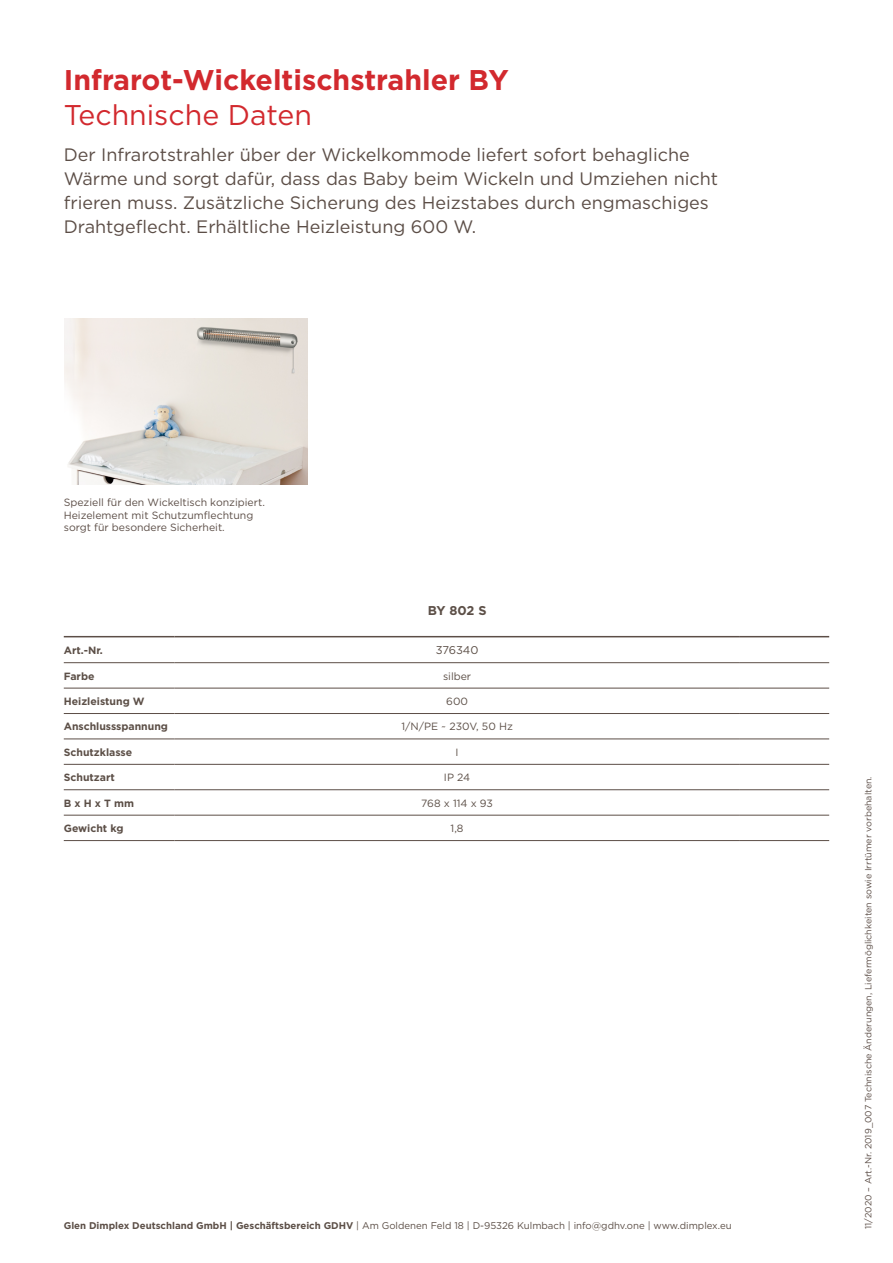
<style>
.page{position:relative;width:893px;height:1263px;background:#fff}
.page>*{position:absolute;margin:0;border:0;box-sizing:border-box;transform-origin:0 0}
.t1{font:700 28.5px "Gotham";color:#d2292e}
.t2{font:28.5px "Gotham";color:#d2292e}
.t3{font:18px/24px "Gotham";color:#5c4e47}
.t4{font:700 12.75px "Gotham";color:#5c4f47}
.t5{font:11.25px "Gotham";letter-spacing:-.01em;color:#5c4f47}
.t6{font:10.5px/12.6px "Gotham";color:#5c4e47}
.t7{font:700 10.5px "Gotham";color:#5c4f47}
.t8{font:10.5px "Gotham";color:#5c4f47}
.t9{font:9.75px "Gotham";color:#5c4f47}
.t10{font:9px "Gotham";color:#5c4e47}
.s1{font-weight:700}
</style>
<div class="page">
<img style="left:65px;top:319px;width:243px;height:166px">
<hr style="left:64px;top:662px;width:110px;height:1px;background:#5c4e47">
<hr style="left:174px;top:662px;width:566px;height:1px;background:#5c4e47">
<hr style="left:740px;top:662px;width:89px;height:1px;background:#5c4e47">
<hr style="left:64px;top:688px;width:110px;height:1px;background:#5c4e47">
<hr style="left:174px;top:688px;width:566px;height:1px;background:#5c4e47">
<hr style="left:740px;top:688px;width:89px;height:1px;background:#5c4e47">
<hr style="left:64px;top:713px;width:110px;height:1px;background:#5c4e47">
<hr style="left:174px;top:713px;width:566px;height:1px;background:#5c4e47">
<hr style="left:740px;top:713px;width:89px;height:1px;background:#5c4e47">
<hr style="left:64px;top:739px;width:110px;height:1px;background:#5c4e47">
<hr style="left:174px;top:739px;width:566px;height:1px;background:#5c4e47">
<hr style="left:740px;top:739px;width:89px;height:1px;background:#5c4e47">
<hr style="left:64px;top:764px;width:110px;height:1px;background:#5c4e47">
<hr style="left:174px;top:764px;width:566px;height:1px;background:#5c4e47">
<hr style="left:740px;top:764px;width:89px;height:1px;background:#5c4e47">
<hr style="left:64px;top:789px;width:110px;height:1px;background:#5c4e47">
<hr style="left:174px;top:789px;width:566px;height:1px;background:#5c4e47">
<hr style="left:740px;top:789px;width:89px;height:1px;background:#5c4e47">
<hr style="left:64px;top:815px;width:110px;height:1px;background:#5c4e47">
<hr style="left:174px;top:815px;width:566px;height:1px;background:#5c4e47">
<hr style="left:740px;top:815px;width:89px;height:1px;background:#5c4e47">
<hr style="left:64px;top:840px;width:110px;height:1px;background:#5c4e47">
<hr style="left:174px;top:840px;width:566px;height:1px;background:#5c4e47">
<hr style="left:740px;top:840px;width:89px;height:1px;background:#5c4e47">
<hr style="left:64px;top:636px;width:110px;height:1px;background:#5c4e47">
<hr style="left:174px;top:636px;width:566px;height:1px;background:#5c4e47">
<hr style="left:740px;top:636px;width:89px;height:1px;background:#5c4e47">
<h1 class="t1" style="left:64px;top:61px;width:446px">Infrarot-Wickeltischstrahler BY</h1>
<h1 class="t2" style="left:64px;top:97px;width:250px">Technische Daten</h1>
<p class="t3" style="left:64px;top:142px;width:656px">Der Infrarotstrahler über der Wickelkommode liefert sofort behagliche Wärme und sorgt dafür, dass das Baby beim Wickeln und Umziehen nicht frieren muss. Zusätzliche Sicherung des Heizstabes durch engmaschiges Drahtgeflecht. Erhältliche Heizleistung 600 W.</p>
<p class="t6" style="left:64px;top:496px;width:203px">Speziell für den Wickeltisch konzipiert.<br>Heizelement mit Schutzumflechtung sorgt für besondere Sicherheit.</p>
<p class="t4" style="left:428px;top:602px;width:60px">BY 802 S</p>
<p class="t7" style="left:64px;top:643px;width:41px">Art.-Nr.</p>
<p class="t5" style="left:436px;top:643px;width:44px">376340</p>
<p class="t7" style="left:64px;top:669px;width:32px">Farbe</p>
<p class="t8" style="left:443px;top:669px;width:30px">silber</p>
<p class="t7" style="left:64px;top:694px;width:82px">Heizleistung W</p>
<p class="t8" style="left:446px;top:694px;width:23px">600</p>
<p class="t7" style="left:64px;top:720px;width:106px">Anschlussspannung</p>
<p class="t8" style="left:401px;top:720px;width:113px">1/N/PE ~ 230V, 50 Hz</p>
<p class="t7" style="left:64px;top:745px;width:70px">Schutzklasse</p>
<p class="t8" style="left:456px;top:745px;width:5px">I</p>
<p class="t7" style="left:64px;top:770px;width:53px">Schutzart</p>
<p class="t8" style="left:444px;top:771px;width:28px">IP 24</p>
<p class="t7" style="left:64px;top:796px;width:72px">B x H x T mm</p>
<p class="t8" style="left:421px;top:796px;width:73px">768 x 114 x 93</p>
<p class="t7" style="left:64px;top:821px;width:61px">Gewicht kg</p>
<p class="t8" style="left:451px;top:822px;width:14px">1,8</p>
<p class="t9" style="left:64px;top:1219px;width:669px"><span class="s1">Glen Dimplex Deutschland GmbH | Geschäftsbereich GDHV</span> | Am Goldenen Feld 18 | D-95326 Kulmbach | info@gdhv.one | www.dimplex.eu</p>
<p class="t10" style="left:862px;top:1229px;width:454px;rotate:-90deg">11/2020 – Art.-Nr. 2019_007 Technische Änderungen, Liefermöglichkeiten sowie Irrtümer vorbehalten.</p>
</div>
